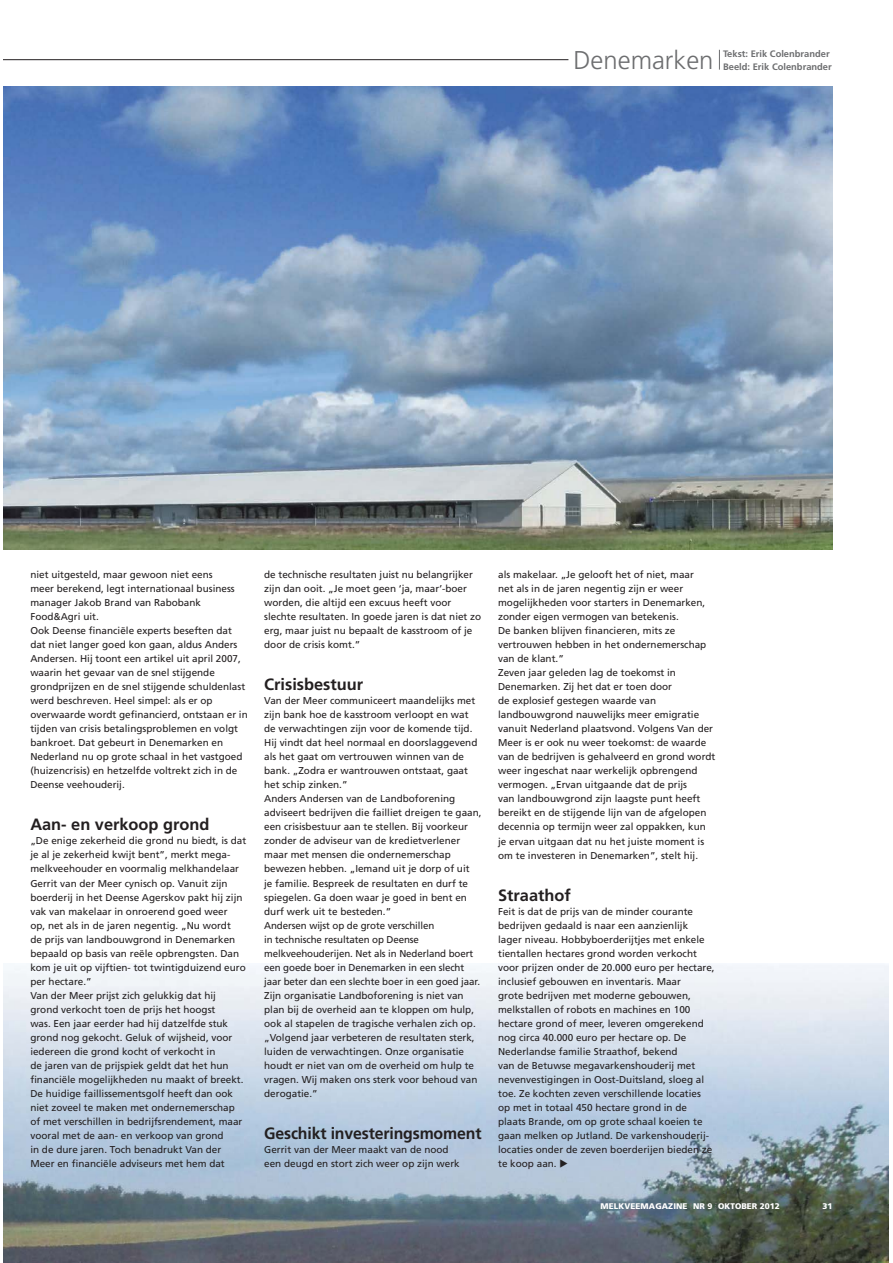
<style>
.page{position:relative;width:893px;height:1263px;background:#fff}
.page>*{position:absolute;margin:0;border:0;box-sizing:border-box;transform-origin:0 0}
.t1{font:300 25.65px "Frutiger LT Std";color:#6d6e70}
.t2{font:700 16.35px "Frutiger LT Std";color:#231f20}
.t3{font:9.9px/14.1px "Frutiger LT Std";color:#231f20}
.t4{font:700 9.3px/12.8px "Frutiger LT Std";color:#6d6e70}
.t5{font:900 8.25px "Frutiger LT Std";letter-spacing:.01em;color:#fff}
</style>
<div class="page">
<img style="left:4px;top:963px;width:885px;height:300px">
<img style="left:4px;top:87px;width:828px;height:463px">
<svg style="left:719px;top:50px;width:1px;height:20px"></svg>
<hr style="left:4px;top:59px;width:564px;height:1px;background:#231f20">
<svg style="left:560px;top:1159px;width:7px;height:9px"></svg>
<h1 class="t1" style="left:573px;top:49px;width:142px">Denemarken</h1>
<p class="t4" style="left:723px;top:48px;width:110px">Tekst: Erik Colenbrander<br>Beeld: Erik Colenbrander</p>
<p class="t3" style="left:30px;top:568px;width:219px">niet uitgesteld, maar gewoon niet eens<br>meer berekend, legt internationaal business manager Jakob Brand van Rabobank Food&amp;Agri uit.<br>Ook Deense financiële experts beseften dat dat niet langer goed kon gaan, aldus Anders Andersen. Hij toont een artikel uit april 2007, waarin het gevaar van de snel stijgende grondprijzen en de snel stijgende schuldenlast werd beschreven. Heel simpel: als er op overwaarde wordt gefinancierd, ontstaan er in tijden van crisis betalingsproblemen en volgt bankroet. Dat gebeurt in Denemarken en Nederland nu op grote schaal in het vastgoed (huizencrisis) en hetzelfde voltrekt zich in de Deense veehouderij.</p>
<h2 class="t2" style="left:30px;top:818px;width:181px">Aan- en verkoop grond</h2>
<p class="t3" style="left:30px;top:834px;width:217px">„De enige zekerheid die grond nu biedt, is dat je al je zekerheid kwijt bent”, merkt mega&shy;melkveehouder en voormalig melkhandelaar Gerrit van der Meer cynisch op. Vanuit zijn boerderij in het Deense Agerskov pakt hij zijn vak van makelaar in onroerend goed weer<br>op, net als in de jaren negentig. „Nu wordt<br>de prijs van landbouwgrond in Denemarken bepaald op basis van reële opbrengsten. Dan kom je uit op vijftien- tot twintigduizend euro per hectare.”<br>Van der Meer prijst zich gelukkig dat hij grond verkocht toen de prijs het hoogst<br>was. Een jaar eerder had hij datzelfde stuk grond nog gekocht. Geluk of wijsheid, voor iedereen die grond kocht of verkocht in<br>de jaren van de prijspiek geldt dat het hun financiële mogelijkheden nu maakt of breekt.<br>De huidige faillissementsgolf heeft dan ook niet zoveel te maken met ondernemerschap of met verschillen in bedrijfsrendement, maar vooral met de aan- en verkoop van grond<br>in de dure jaren. Toch benadrukt Van der Meer en financiële adviseurs met hem dat</p>
<p class="t3" style="left:264px;top:568px;width:219px">de technische resultaten juist nu belangrijker zijn dan ooit. „Je moet geen ‘ja, maar’-boer worden, die altijd een excuus heeft voor slechte resultaten. In goede jaren is dat niet zo erg, maar juist nu bepaalt de kasstroom of je door de crisis komt.”</p>
<h2 class="t2" style="left:264px;top:677px;width:101px">Crisisbestuur</h2>
<p class="t3" style="left:264px;top:694px;width:219px">Van der Meer communiceert maandelijks met zijn bank hoe de kasstroom verloopt en wat de verwachtingen zijn voor de komende tijd.<br>Hij vindt dat heel normaal en doorslaggevend als het gaat om vertrouwen winnen van de bank. „Zodra er wantrouwen ontstaat, gaat het schip zinken.”<br>Anders Andersen van de Landboforening adviseert bedrijven die failliet dreigen te gaan, een crisisbestuur aan te stellen. Bij voorkeur zonder de adviseur van de kredietverlener maar met mensen die ondernemerschap bewezen hebben. „Iemand uit je dorp of uit<br>je familie. Bespreek de resultaten en durf te spiegelen. Ga doen waar je goed in bent en durf werk uit te besteden.”<br>Andersen wijst op de grote verschillen<br>in technische resultaten op Deense melkveehouderijen. Net als in Nederland boert een goede boer in Denemarken in een slecht jaar beter dan een slechte boer in een goed jaar.<br>Zijn organisatie Landboforening is niet van plan bij de overheid aan te kloppen om hulp, ook al stapelen de tragische verhalen zich op. „Volgend jaar verbeteren de resultaten sterk, luiden de verwachtingen. Onze organisatie houdt er niet van om de overheid om hulp te vragen. Wij maken ons sterk voor behoud van derogatie.”</p>
<h2 class="t2" style="left:264px;top:1126px;width:219px">Geschikt investeringsmoment</h2>
<p class="t3" style="left:264px;top:1143px;width:197px">Gerrit van der Meer maakt van de nood een deugd en stort zich weer op zijn werk</p>
<p class="t3" style="left:498px;top:568px;width:219px">als makelaar. „Je gelooft het of niet, maar<br>net als in de jaren negentig zijn er weer mogelijkheden voor starters in Denemarken, zonder eigen vermogen van betekenis.<br>De banken blijven financieren, mits ze vertrouwen hebben in het ondernemerschap van de klant.”<br>Zeven jaar geleden lag de toekomst in Denemarken. Zij het dat er toen door<br>de explosief gestegen waarde van landbouwgrond nauwelijks meer emigratie vanuit Nederland plaatsvond. Volgens Van der Meer is er ook nu weer toekomst: de waarde van de bedrijven is gehalveerd en grond wordt weer ingeschat naar werkelijk opbrengend vermogen. „Ervan uitgaande dat de prijs<br>van landbouwgrond zijn laagste punt heeft bereikt en de stijgende lijn van de afgelopen decennia op termijn weer zal oppakken, kun je ervan uitgaan dat nu het juiste moment is om te investeren in Denemarken”, stelt hij.</p>
<h2 class="t2" style="left:498px;top:888px;width:74px">Straathof</h2>
<p class="t3" style="left:498px;top:904px;width:218px">Feit is dat de prijs van de minder courante bedrijven gedaald is naar een aanzienlijk<br>lager niveau. Hobbyboerderijtjes met enkele tientallen hectares grond worden verkocht voor prijzen onder de 20.000 euro per hectare, inclusief gebouwen en inventaris. Maar<br>grote bedrijven met moderne gebouwen, melkstallen of robots en machines en 100 hectare grond of meer, leveren omgerekend nog circa 40.000 euro per hectare op. De Nederlandse familie Straathof, bekend<br>van de Betuwse megavarkenshouderij met nevenvestigingen in Oost-Duitsland, sloeg al toe. Ze kochten zeven verschillende locaties op met in totaal 450 hectare grond in de plaats Brande, om op grote schaal koeien te gaan melken op Jutland. De varkenshouderij&shy;locaties onder de zeven boerderijen bieden ze te koop aan.</p>
<p class="t5" style="left:600px;top:1203px;width:181px">MELKVEEMAGAZINE NR 9 OKTOBER 2012</p>
<p class="t5" style="left:822px;top:1203px;width:12px">31</p>
</div>
